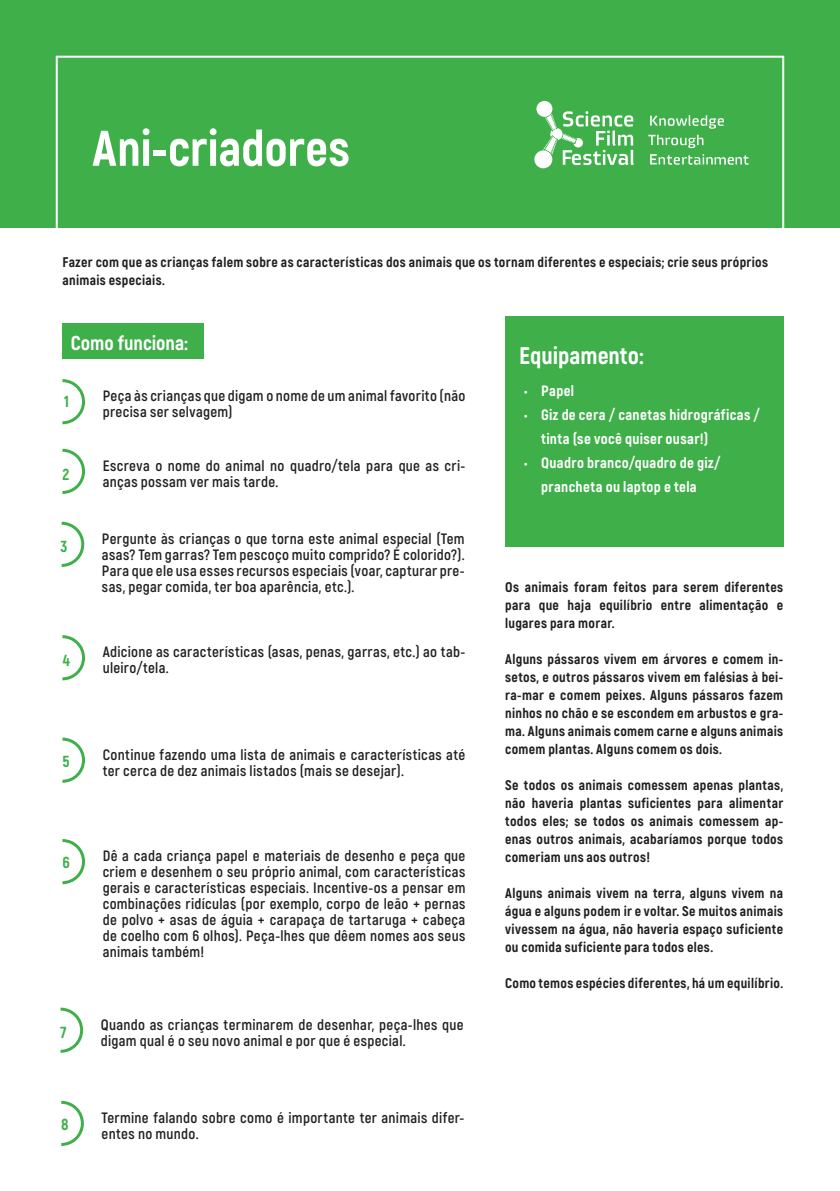
<style>
.page{position:relative;width:840px;height:1191px;background:#fff}
.page>*{position:absolute;margin:0;border:0;box-sizing:border-box;transform-origin:0 0}
.t1{font:800 50px "Akrobat";color:#fff}
.t2{font:800 24px "Akrobat";color:#fff}
.t3{font:800 20px "Akrobat";color:#fff}
.t4{font:800 16px "Akrobat";color:#3eaf49}
.Fließtext_Bulleted{font:700 15px/16px "Akrobat";letter-spacing:.02em;color:#231f20}
.t5{font:800 15px/24px "Akrobat";letter-spacing:.02em;color:#fff}
.Fließtext_Bulleted-2{font:800 14px/18px "Akrobat";letter-spacing:.02em;color:#231f20;text-align:justify}
</style>
<div class="page">
<div style="left:0;top:0;width:839px;height:228px;background:#3eaf49"></div>
<div style="left:56px;top:56px;width:727px;height:180px;border:2px solid #fff"></div>
<svg style="left:534px;top:101px;width:214px;height:67px"></svg>
<div style="left:505px;top:315px;width:277px;height:231px;background:#3eaf49"></div>
<div style="left:62px;top:323px;width:142px;height:35px;background:#3eaf49"></div>
<svg style="left:62px;top:379px;width:23px;height:45px"></svg>
<svg style="left:62px;top:449px;width:23px;height:45px"></svg>
<svg style="left:62px;top:522px;width:22px;height:45px"></svg>
<svg style="left:62px;top:635px;width:23px;height:45px"></svg>
<svg style="left:62px;top:737px;width:23px;height:45px"></svg>
<svg style="left:62px;top:839px;width:23px;height:45px"></svg>
<svg style="left:60px;top:1007px;width:23px;height:45px"></svg>
<svg style="left:61px;top:1100px;width:23px;height:46px"></svg>
<p class="t1" style="left:92px;top:116px;width:259px">Ani-criadores</p>
<p class="Fließtext_Bulleted-2" style="left:62px;top:253px;width:706px">Fazer com que as crianças falem sobre as características dos animais que os tornam diferentes e especiais; crie seus próprios animais especiais.</p>
<p class="t3" style="left:71px;top:330px;width:119px">Como funciona:</p>
<p class="Fließtext_Bulleted" style="left:103px;top:388px;width:364px">Peça às crianças que digam o nome de um animal favorito (não precisa ser selvagem)</p>
<p class="t4" style="left:64px;top:391px;width:6px">1</p>
<p class="t4" style="left:62px;top:464px;width:8px">2</p>
<p class="t4" style="left:60px;top:536px;width:8px">3</p>
<p class="t4" style="left:63px;top:650px;width:9px">4</p>
<p class="t4" style="left:62px;top:751px;width:9px">5</p>
<p class="t4" style="left:62px;top:852px;width:9px">6</p>
<p class="t4" style="left:60px;top:1022px;width:8px">7</p>
<p class="t4" style="left:61px;top:1113px;width:9px">8</p>
<p class="Fließtext_Bulleted" style="left:103px;top:457px;width:364px">Escreva o nome do animal no quadro/tela para que as cri&shy;anças possam ver mais tarde.</p>
<p class="Fließtext_Bulleted" style="left:102px;top:530px;width:364px;text-align:justify">Pergunte às crianças o que torna este animal especial (Tem asas? Tem garras? Tem pescoço muito comprido? É colorido?).<br>Para que ele usa esses recursos especiais (voar, capturar pre&shy;sas, pegar comida, ter boa aparência, etc.).</p>
<p class="Fließtext_Bulleted" style="left:103px;top:644px;width:364px">Adicione as características (asas, penas, garras, etc.) ao tab&shy;uleiro/tela.</p>
<p class="Fließtext_Bulleted" style="left:103px;top:746px;width:364px">Continue fazendo uma lista de animais e características até ter cerca de dez animais listados (mais se desejar).</p>
<p class="Fließtext_Bulleted" style="left:103px;top:847px;width:364px;text-align:justify">Dê a cada criança papel e materiais de desenho e peça que criem e desenhem o seu próprio animal, com características gerais e características especiais. Incentive-os a pensar em combinações ridículas (por exemplo, corpo de leão + pernas de polvo + asas de águia + carapaça de tartaruga + cabeça de coelho com 6 olhos). Peça-lhes que dêem nomes aos seus animais também!</p>
<p class="Fließtext_Bulleted" style="left:101px;top:1016px;width:364px">Quando as crianças terminarem de desenhar, peça-lhes que digam qual é o seu novo animal e por que é especial.</p>
<p class="Fließtext_Bulleted" style="left:101px;top:1109px;width:364px">Termine falando sobre como é importante ter animais difer&shy;entes no mundo.</p>
<p class="t2" style="left:519px;top:340px;width:126px">Equipamento:</p>
<p class="t5" style="left:524px;top:379px;width:51px">• Papel</p>
<p class="t5" style="left:541px;top:403px;width:220px;text-indent:-17px">• Giz de cera / canetas hidrográficas / tinta (se você quiser ousar!)</p>
<p class="t5" style="left:524px;top:451px;width:198px;text-align:center">• Quadro branco/quadro de giz/ prancheta ou laptop e tela</p>
<p class="Fließtext_Bulleted-2" style="left:505px;top:577px;width:279px">Os animais foram feitos para serem diferentes para que haja equilíbrio entre alimentação e lugares para morar.</p>
<p class="Fließtext_Bulleted-2" style="left:505px;top:649px;width:279px">Alguns pássaros vivem em árvores e comem in&shy;setos, e outros pássaros vivem em falésias à bei&shy;ra-mar e comem peixes. Alguns pássaros fazem ninhos no chão e se escondem em arbustos e gra&shy;ma. Alguns animais comem carne e alguns animais comem plantas. Alguns comem os dois.</p>
<p class="Fließtext_Bulleted-2" style="left:505px;top:775px;width:279px">Se todos os animais comessem apenas plantas, não haveria plantas suficientes para alimentar todos eles; se todos os animais comessem ap&shy;enas outros animais, acabaríamos porque todos comeriam uns aos outros!</p>
<p class="Fließtext_Bulleted-2" style="left:505px;top:883px;width:279px">Alguns animais vivem na terra, alguns vivem na água e alguns podem ir e voltar. Se muitos animais vivessem na água, não haveria espaço suficiente ou comida suficiente para todos eles.</p>
<p class="Fließtext_Bulleted-2" style="left:505px;top:973px;width:279px">Como temos espécies diferentes, há um equilíbrio.</p>
</div>
